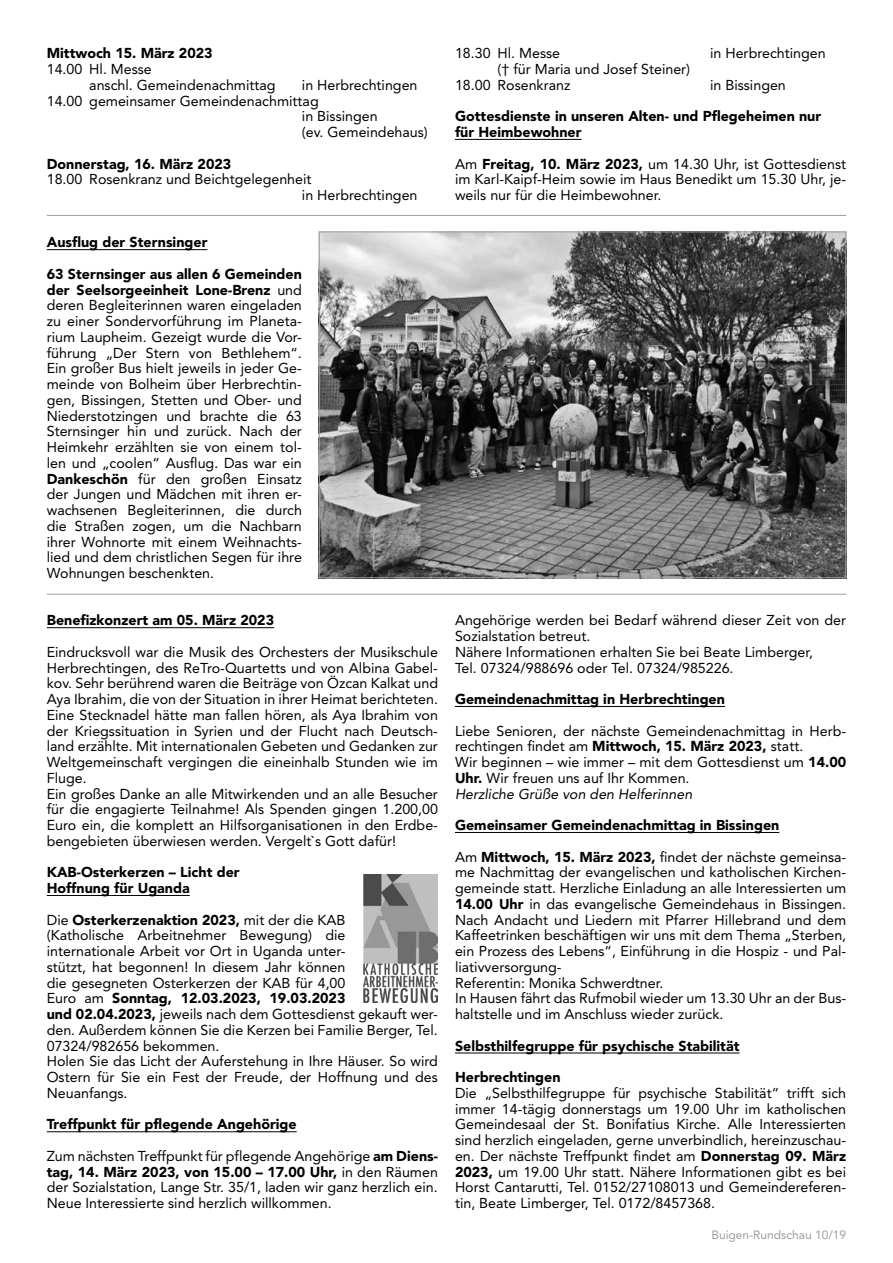
<style>
.page{position:relative;width:893px;height:1263px;background:#fff}
.page>*{position:absolute;margin:0;border:0;box-sizing:border-box;transform-origin:0 0}
.t1{font:14.25px/15.8px "Avenir";color:#000}
.t2{font:900 14.25px/15.8px "Avenir";color:#000}
.t3{font:12px "Avenir";color:#9d9d9c}
.s1{font-weight:900}
.s2{font-style:italic}
</style>
<div class="page">
<hr style="left:47px;top:215px;width:799px;height:1px;background:#9d9d9c">
<hr style="left:47px;top:594px;width:799px;height:1px;background:#9d9d9c">
<img style="left:321px;top:234px;width:523px;height:342px">
<hr style="left:455px;top:139px;width:127px;height:1px;background:#000">
<hr style="left:47px;top:249px;width:160px;height:1px;background:#000">
<hr style="left:47px;top:627px;width:227px;height:1px;background:#000">
<hr style="left:47px;top:895px;width:143px;height:1px;background:#000">
<hr style="left:47px;top:1131px;width:250px;height:1px;background:#000">
<hr style="left:455px;top:706px;width:270px;height:1px;background:#000">
<hr style="left:455px;top:832px;width:324px;height:1px;background:#000">
<hr style="left:455px;top:1053px;width:284px;height:1px;background:#000">
<img style="left:364px;top:875px;width:74px;height:127px">
<p class="t2" style="left:47px;top:45px;width:167px">Mittwoch 15. März 2023</p>
<p class="t1" style="left:89px;top:61px;width:188px;text-indent:-43px">14.00 Hl. Messe<br>anschl. Gemeindenachmittag</p>
<p class="t1" style="left:302px;top:77px;width:117px">in Herbrechtingen</p>
<p class="t1" style="left:47px;top:93px;width:273px">14.00 gemeinsamer Gemeindenachmittag</p>
<p class="t1" style="left:302px;top:108px;width:77px">in Bissingen</p>
<p class="t1" style="left:302px;top:124px;width:127px">(ev. Gemeindehaus)</p>
<p class="t2" style="left:47px;top:156px;width:186px">Donnerstag, 16. März 2023</p>
<p class="t1" style="left:302px;top:171px;width:117px;text-indent:-255px">18.00 Rosenkranz und Beichtgelegenheit<br>in Herbrechtingen</p>
<p class="t2" style="left:47px;top:234px;width:162px">Ausflug der Sternsinger</p>
<p class="t1" style="left:47px;top:266px;width:257px;text-align:justify"><span class="s1">63 Sternsinger aus allen 6 Gemeinden der Seelsorgeeinheit Lone-Brenz</span> und deren Begleiterinnen waren eingeladen zu einer Sondervorführung im Planeta&shy;rium Laupheim. Gezeigt wurde die Vor&shy;führung „Der Stern von Bethlehem“.<br>Ein großer Bus hielt jeweils in jeder Ge&shy;meinde von Bolheim über Herbrechtin&shy;gen, Bissingen, Stetten und Ober- und Niederstotzingen und brachte die 63<br>Sternsinger hin und zurück. Nach der Heimkehr erzählten sie von einem tol&shy;len und „coolen“ Ausflug. Das war ein <span class="s1">Dankeschön</span> für den großen Einsatz der Jungen und Mädchen mit ihren er&shy;wachsenen Begleiterinnen, die durch die Straßen zogen, um die Nachbarn ihrer Wohnorte mit einem Weihnachts&shy;lied und dem christlichen Segen für ihre Wohnungen beschenkten.</p>
<p class="t2" style="left:47px;top:612px;width:229px">Benefizkonzert am 05. März 2023</p>
<p class="t1" style="left:47px;top:644px;width:393px">Eindrucksvoll war die Musik des Orchesters der Musikschule Herbrechtingen, des ReTro-Quartetts und von Albina Gabel&shy;kov. Sehr berührend waren die Beiträge von Özcan Kalkat und Aya Ibrahim, die von der Situation in ihrer Heimat berichteten.<br>Eine Stecknadel hätte man fallen hören, als Aya Ibrahim von der Kriegssituation in Syrien und der Flucht nach Deutsch&shy;land erzählte. Mit internationalen Gebeten und Gedanken zur Weltgemeinschaft vergingen die eineinhalb Stunden wie im Fluge.<br>Ein großes Danke an alle Mitwirkenden und an alle Besucher für die engagierte Teilnahme! Als Spenden gingen 1.200,00<br>Euro ein, die komplett an Hilfsorganisationen in den Erdbe&shy;bengebieten überwiesen werden. Vergelt`s Gott dafür!</p>
<p class="t2" style="left:47px;top:864px;width:194px">KAB-Osterkerzen – Licht der<br>Hoffnung für Uganda</p>
<p class="t1" style="left:47px;top:912px;width:393px">Die <span class="s1">Osterkerzenaktion 2023,</span> mit der die KAB<br>(Katholische Arbeitnehmer Bewegung) die<br>internationale Arbeit vor Ort in Uganda unter-<br>stützt, hat begonnen! In diesem Jahr können<br>die gesegneten Osterkerzen der KAB für 4,00<br>Euro am <span class="s1">Sonntag, 12.03.2023, 19.03.2023<br>und 02.04.2023,</span> jeweils nach dem Gottesdienst gekauft wer&shy;den. Außerdem können Sie die Kerzen bei Familie Berger, Tel.<br>07324/982656 bekommen.<br>Holen Sie das Licht der Auferstehung in Ihre Häuser. So wird Ostern für Sie ein Fest der Freude, der Hoffnung und des Neuanfangs.</p>
<p class="t2" style="left:47px;top:1116px;width:251px">Treffpunkt für pflegende Angehörige</p>
<p class="t1" style="left:47px;top:1148px;width:393px;text-align:justify">Zum nächsten Treffpunkt für pflegende Angehörige <span class="s1">am Diens&shy;tag, 14. März 2023, von 15.00 – 17.00 Uhr,</span> in den Räumen der Sozialstation, Lange Str. 35/1, laden wir ganz herzlich ein.<br>Neue Interessierte sind herzlich willkommen.</p>
<p class="t1" style="left:455px;top:45px;width:107px">18.30 Hl. Messe</p>
<p class="t1" style="left:710px;top:45px;width:117px">in Herbrechtingen</p>
<p class="t1" style="left:455px;top:61px;width:237px;text-indent:43px">(† für Maria und Josef Steiner)<br>18.00 Rosenkranz</p>
<p class="t1" style="left:710px;top:77px;width:77px">in Bissingen</p>
<p class="t2" style="left:455px;top:108px;width:368px">Gottesdienste in unseren Alten- und Pflegeheimen nur für Heimbewohner</p>
<p class="t1" style="left:455px;top:156px;width:393px;text-align:justify">Am <span class="s1">Freitag, 10. März 2023,</span> um 14.30 Uhr, ist Gottesdienst im Karl-Kaipf-Heim sowie im Haus Benedikt um 15.30 Uhr, je&shy;weils nur für die Heimbewohner.</p>
<p class="t1" style="left:455px;top:612px;width:393px">Angehörige werden bei Bedarf während dieser Zeit von der Sozialstation betreut.<br>Nähere Informationen erhalten Sie bei Beate Limberger,<br>Tel. 07324/988696 oder Tel. 07324/985226.</p>
<p class="t2" style="left:455px;top:691px;width:271px">Gemeindenachmittag in Herbrechtingen</p>
<p class="t1" style="left:455px;top:723px;width:393px">Liebe Senioren, der nächste Gemeindenachmittag in Herb&shy;rechtingen findet am <span class="s1">Mittwoch, 15. März 2023,</span> statt.<br>Wir beginnen – wie immer – mit dem Gottesdienst um <span class="s1">14.00<br>Uhr.</span> Wir freuen uns auf Ihr Kommen.<br><span class="s2">Herzliche Grüße von den Helferinnen</span></p>
<p class="t2" style="left:455px;top:817px;width:326px">Gemeinsamer Gemeindenachmittag in Bissingen</p>
<p class="t1" style="left:455px;top:849px;width:393px">Am <span class="s1">Mittwoch, 15. März 2023,</span> findet der nächste gemeinsa&shy;me Nachmittag der evangelischen und katholischen Kirchen&shy;gemeinde statt. Herzliche Einladung an alle Interessierten um <span class="s1">14.00 Uhr</span> in das evangelische Gemeindehaus in Bissingen.<br>Nach Andacht und Liedern mit Pfarrer Hillebrand und dem Kaffeetrinken beschäftigen wir uns mit dem Thema „Sterben, ein Prozess des Lebens“, Einführung in die Hospiz - und Pal&shy;liativversorgung-<br>Referentin: Monika Schwerdtner.<br>In Hausen fährt das Rufmobil wieder um 13.30 Uhr an der Bus&shy;haltstelle und im Anschluss wieder zurück.</p>
<p class="t2" style="left:455px;top:1038px;width:286px">Selbsthilfegruppe für psychische Stabilität</p>
<p class="t2" style="left:455px;top:1069px;width:107px">Herbrechtingen</p>
<p class="t1" style="left:455px;top:1085px;width:393px;text-align:justify">Die „Selbsthilfegruppe für psychische Stabilität“ trifft sich immer 14-tägig donnerstags um 19.00 Uhr im katholischen Gemeindesaal der St. Bonifatius Kirche. Alle Interessierten sind herzlich eingeladen, gerne unverbindlich, hereinzuschau&shy;en. Der nächste Treffpunkt findet am <span class="s1">Donnerstag 09. März 2023,</span> um 19.00 Uhr statt. Nähere Informationen gibt es bei Horst Cantarutti, Tel. 0152/27108013 und Gemeindereferen&shy;tin, Beate Limberger, Tel. 0172/8457368.</p>
<p class="t3" style="left:711px;top:1227px;width:136px">Buigen-Rundschau 10/19</p>
</div>
